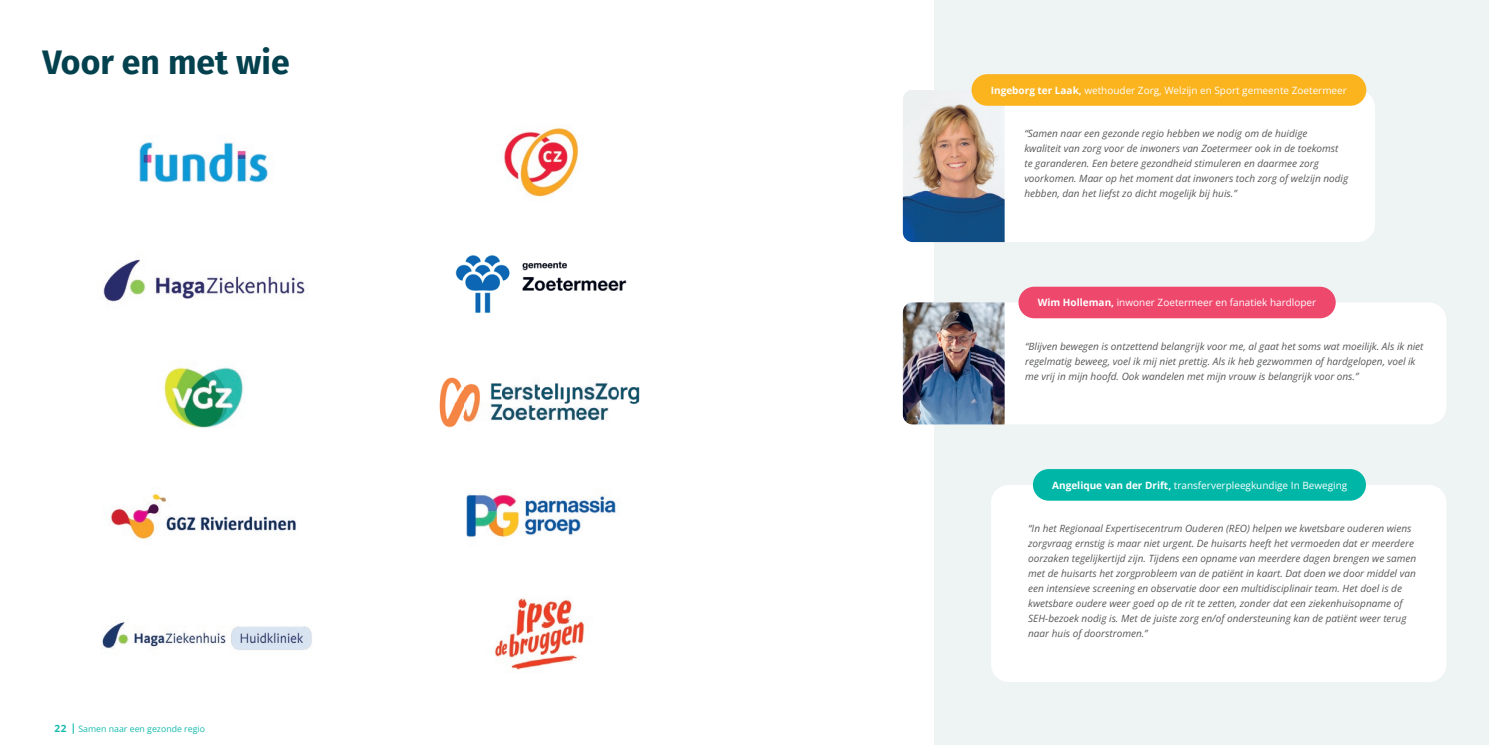
<style>
.page{position:relative;width:1489px;height:745px;background:#fff}
.page>*{position:absolute;margin:0;border:0;box-sizing:border-box;transform-origin:0 0}
.t1{font:700 33.75px "Fira Sans";color:#02414d}
.t2{font:italic 10px/15px "Open Sans";color:#57585a}
.t3{font:10px "Open Sans";color:#fff}
.t4{font:8.75px "Open Sans";color:#15baad}
.s1{font-weight:700;font-size:10px}
.s2{font-weight:700}
</style>
<div class="page">
<img style="left:139px;top:142px;width:129px;height:41px">
<img style="left:504px;top:128px;width:75px;height:69px">
<img style="left:103px;top:259px;width:202px;height:43px">
<img style="left:455px;top:255px;width:172px;height:58px">
<img style="left:164px;top:367px;width:79px;height:61px">
<img style="left:439px;top:377px;width:201px;height:51px">
<img style="left:111px;top:493px;width:185px;height:47px">
<img style="left:102px;top:622px;width:210px;height:28px">
<img style="left:466px;top:493px;width:150px;height:45px">
<img style="left:495px;top:598px;width:90px;height:72px">
<div style="left:934px;top:0;width:554px;height:744px;background:#eef3f4"></div>
<div style="left:985px;top:90px;width:389px;height:152px;background:#fff;border-radius:18px"></div>
<img style="left:902px;top:90px;width:102px;height:152px">
<div style="left:971px;top:74px;width:395px;height:32px;background:#fbb31e;border-radius:16px"></div>
<div style="left:990px;top:484px;width:456px;height:197px;background:#fff;border-radius:18px"></div>
<div style="left:1032px;top:469px;width:333px;height:31px;background:#00b7a7;border-radius:16px"></div>
<div style="left:987px;top:302px;width:459px;height:122px;background:#fff;border-radius:18px"></div>
<div style="left:1018px;top:286px;width:317px;height:32px;background:#ef486d;border-radius:16px"></div>
<img style="left:902px;top:302px;width:102px;height:122px">
<h1 class="t1" style="left:43px;top:34px;width:249px">Voor en met wie</h1>
<p class="t4" style="left:54px;top:722px;width:152px"><span class="s1">22</span> Samen naar een gezonde regio</p>
<p class="t3" style="left:990px;top:83px;width:357px"><span class="s2">Ingeborg ter Laak,</span> wethouder Zorg, Welzijn en Sport gemeente Zoetermeer</p>
<p class="t2" style="left:1024px;top:126px;width:325px">“Samen naar een gezonde regio hebben we nodig om de huidige<br>kwaliteit van zorg voor de inwoners van Zoetermeer ook in de toekomst te garanderen. Een betere gezondheid stimuleren en daarmee zorg voorkomen. Maar op het moment dat inwoners toch zorg of welzijn nodig hebben, dan het liefst zo dicht mogelijk bij huis.”</p>
<p class="t3" style="left:1037px;top:295px;width:280px"><span class="s2">Wim Holleman,</span> inwoner Zoetermeer en fanatiek hardloper</p>
<p class="t2" style="left:1025px;top:338px;width:400px">“Blijven bewegen is ontzettend belangrijk voor me, al gaat het soms wat moeilijk. Als ik niet regelmatig beweeg, voel ik mij niet prettig. Als ik heb gezwommen of hardgelopen, voel ik me vrij in mijn hoofd. Ook wandelen met mijn vrouw is belangrijk voor ons.”</p>
<p class="t3" style="left:1052px;top:478px;width:296px"><span class="s2">Angelique van der Drift,</span> transferverpleegkundige In Beweging</p>
<p class="t2" style="left:1028px;top:520px;width:389px">“In het Regionaal Expertisecentrum Ouderen (REO) helpen we kwetsbare ouderen wiens zorgvraag ernstig is maar niet urgent. De huisarts heeft het vermoeden dat er meerdere oorzaken tegelijkertijd zijn. Tijdens een opname van meerdere dagen brengen we samen met de huisarts het zorgprobleem van de patiënt in kaart. Dat doen we door middel van een intensieve screening en observatie door een multidisciplinair team. Het doel is de kwetsbare oudere weer goed op de rit te zetten, zonder dat een ziekenhuisopname of SEH-bezoek nodig is. Met de juiste zorg en/of ondersteuning kan de patiënt weer terug naar huis of doorstromen.”</p>
</div>
